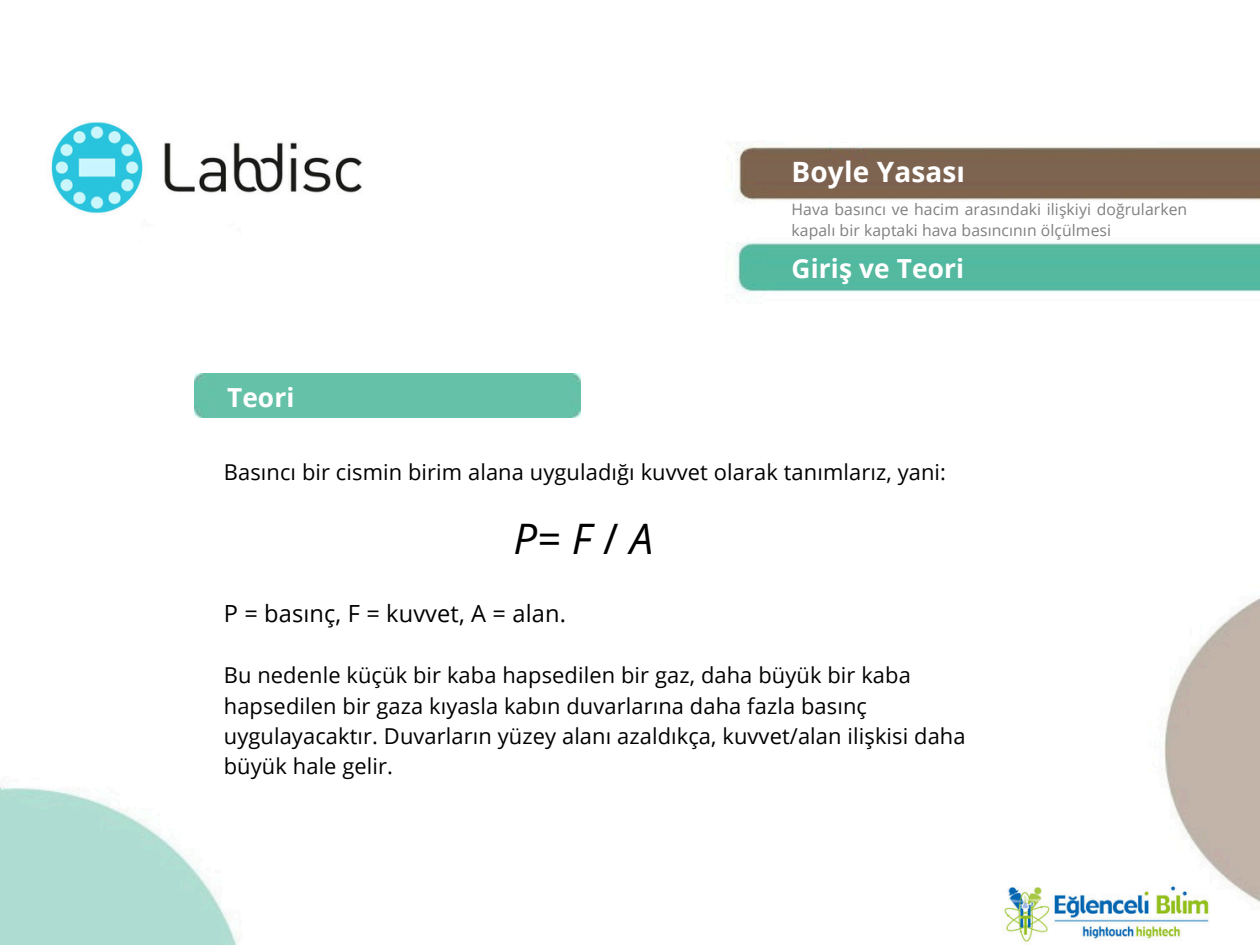
<style>
.page{position:relative;width:1260px;height:945px;background:#fff}
.page>*{position:absolute;margin:0;border:0;box-sizing:border-box;transform-origin:0 0}
.t1{font:italic 42px "Open Sans";color:#000}
.t2{font:700 28px "Open Sans";letter-spacing:.005em;color:#fff}
.t3{font:700 26.25px "Open Sans";letter-spacing:.005em;color:#fff}
.t4{font:23.62px "Open Sans";letter-spacing:.005em;color:#000}
.t5{font:21.88px/30.1px "Open Sans";letter-spacing:.005em;color:#000}
.t6{font:15.75px/21px "Open Sans";letter-spacing:.005em;color:#7f7f7f}
.s1{font-style:normal}
</style>
<div class="page">
<img style="left:0;top:121px;width:1260px;height:824px">
<div style="left:195px;top:373px;width:385px;height:45px;background:#65c1a8"></div>
<h3 class="t2" style="left:792px;top:152px;width:175px">Boyle Yasası</h3>
<h3 class="t6" style="left:792px;top:199px;width:397px">Hava basıncı ve hacim arasındaki ilişkiyi doğrularken kapalı bir kaptaki hava basıncının ölçülmesi</h3>
<p class="t3" style="left:227px;top:378px;width:69px">Teori</p>
<h2 class="t3" style="left:792px;top:250px;width:174px">Giriş ve Teori</h2>
<p class="t5" style="left:224px;top:456px;width:724px">Basıncı bir cismin birim alana uyguladığı kuvvet olarak tanımlarız, yani:</p>
<h2 class="t1" style="left:513px;top:509px;width:141px">P=F<span class="s1">/</span>A</h2>
<h3 class="t4" style="left:224px;top:597px;width:344px">P = basınç, F = kuvvet, A = alan.</h3>
<h1 class="t5" style="left:224px;top:660px;width:743px">Bu nedenle küçük bir kaba hapsedilen bir gaz, daha büyük bir kaba hapsedilen bir gaza kıyasla kabın duvarlarına daha fazla basınç uygulayacaktır. Duvarların yüzey alanı azaldıkça, kuvvet/alan ilişkisi daha büyük hale gelir.</h1>
</div>
